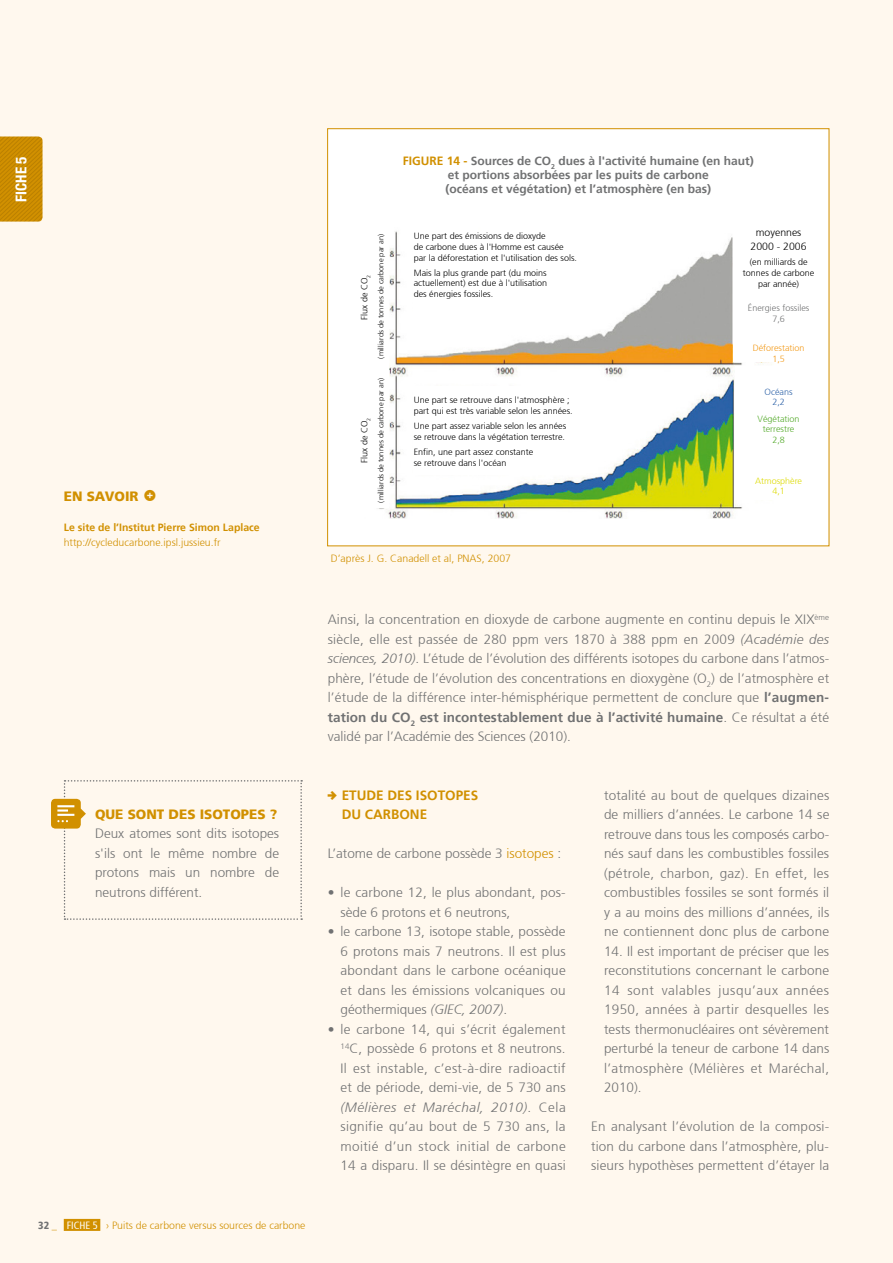
<style>
.page{position:relative;width:893px;height:1263px;background:#fff8ee}
.page>*{position:absolute;margin:0;border:0;box-sizing:border-box;transform-origin:0 0}
.t1{font:700 condensed 15px "Helvetica Neue LT Pro";color:#fff}
.t2{font:300 13.5px/19.5px "Frutiger 45";letter-spacing:.01em;color:#707172;text-align:justify}
.t3{font:700 13.5px "Frutiger 65";letter-spacing:.005em;color:#707172}
.t4{font:italic 300 13.5px "Frutiger 46";letter-spacing:.04em;color:#707172}
.t5{font:900 13.5px "Frutiger 75";color:#d19000}
.t6{font:700 13.5px/19.5px "Frutiger 65";color:#d19000}
.t7{font:700 12px/14.4px "Frutiger 65";color:#707172;text-align:center}
.t8{font:300 10.5px "Frutiger 45";color:#d19000}
.t9{font:700 10.5px "Frutiger 65";color:#d19000}
.t10{font:300 10.5px/14.4px "Frutiger 45";color:#000;text-align:center}
.t11{font:900 condensed 10.5px "Frutiger 77";color:#707172}
.t12{font:300 9px/10.8px "Frutiger 45";color:#000}
.t13{font:300 9px/10.8px "Frutiger 45";color:#52a928;text-align:center}
.t14{font:300 9px/10.8px "Frutiger 45";color:#707172;text-align:center}
.t15{font:300 9px/10.8px "Frutiger 45";color:#f39917;text-align:center}
.t16{font:300 9px/10.8px "Frutiger 45";color:#dddb00;text-align:center}
.t17{font:300 9px/10.8px "Frutiger 45";color:#2c61a7;text-align:center}
.t18{font:300 7.5px "Frutiger 45";color:#000}
.s1{font-family:"Iconic Stroke";font-weight:400;font-size:16.5px}
.s2{color:#d19000}
.s3{font-family:"Frutiger 57";font-weight:400;font-stretch:condensed;color:#fff}
.s4{font-family:"Frutiger 46";font-style:italic}
.s5{font-family:"Frutiger 65";font-weight:700}
.s6{font-family:"Frutiger 45";font-weight:300}
.s7{font-family:"Iconic Stroke";font-weight:400}
.s8{font-family:"Frutiger 45";font-style:normal}
</style>
<div class="page">
<div style="left:327px;top:128px;width:502px;height:418px;background:#fff;border:1px solid #d19000"></div>
<img style="left:378px;top:231px;width:394px;height:288px">
<div style="left:733px;top:228px;width:91px;height:134px;background:#fff"></div>
<div style="left:735px;top:366px;width:89px;height:134px;background:#fff"></div>
<div style="left:413px;top:232px;width:173px;height:85px;background:#fff"></div>
<div style="left:413px;top:386px;width:173px;height:89px;background:#fff"></div>
<div style="left:358px;top:222px;width:30px;height:286px;background:#fff"></div>
<svg style="left:0;top:136px;width:43px;height:86px"></svg>
<div style="left:64px;top:1219px;width:36px;height:12px;background:#d19000"></div>
<svg style="left:51px;top:780px;width:251px;height:140px"></svg>
<p class="t1" style="left:12px;top:202px;width:47px;rotate:-90deg">FICHE 5</p>
<p class="t5" style="left:64px;top:488px;width:95px">EN SAVOIR <span class="s1">=</span></p>
<p class="t9" style="left:64px;top:521px;width:197px">Le site de l’Institut Pierre Simon Laplace</p>
<p class="t8" style="left:64px;top:536px;width:158px">http://cycleducarbone.ipsl.jussieu.fr</p>
<p class="t5" style="left:95px;top:806px;width:184px">QUE SONT DES ISOTOPES ?</p>
<p class="t2" style="left:95px;top:824px;width:186px">Deux atomes sont dits isotopes s'ils ont le même nombre de protons mais un nombre de neutrons différent.</p>
<p class="t11" style="left:38px;top:1219px;width:20px">32 <span class="s2">_</span></p>
<p class="t8" style="left:67px;top:1219px;width:240px"><span class="s3">FICHE 5</span> › Puits de carbone versus sources de carbone</p>
<p class="t18" style="left:377px;top:358px;width:126px;rotate:-90deg">(milliards de tonnes de carbone par an)</p>
<p class="t12" style="left:359px;top:320px;width:46px;rotate:-90deg">Flux de CO<sub>2</sub></p>
<p class="t18" style="left:377px;top:502px;width:126px;rotate:-90deg">(milliards de tonnes de carbone par an)</p>
<p class="t12" style="left:359px;top:463px;width:46px;rotate:-90deg">Flux de CO<sub>2</sub></p>
<p class="t7" style="left:403px;top:153px;width:353px"><span class="s2">FIGURE 14 -</span> Sources de CO<sub>2</sub> dues à l'activité humaine (en haut) et portions absorbées par les puits de carbone<br>(océans et végétation) et l’atmosphère (en bas)</p>
<p class="t12" style="left:414px;top:231px;width:165px">Une part des émissions de dioxyde<br>de carbone dues à l'Homme est causée par la déforestation et l'utilisation des sols.</p>
<p class="t12" style="left:414px;top:267px;width:135px;text-align:justify">Mais la plus grande part (du moins actuellement) est due à l'utilisation des énergies fossiles.</p>
<p class="t12" style="left:414px;top:395px;width:161px">Une part se retrouve dans l'atmosphère ; part qui est très variable selon les années.</p>
<p class="t12" style="left:414px;top:421px;width:154px">Une part assez variable selon les années se retrouve dans la végétation terrestre.</p>
<p class="t12" style="left:414px;top:447px;width:121px">Enfin, une part assez constante se retrouve dans l'océan</p>
<p class="t10" style="left:751px;top:225px;width:58px">moyennes<br>2000 - 2006</p>
<p class="t12" style="left:743px;top:257px;width:73px;text-align:center">(en milliards de tonnes de carbone par année)</p>
<p class="t14" style="left:748px;top:303px;width:63px">Énergies fossiles<br>7,6</p>
<p class="t15" style="left:753px;top:343px;width:53px">Déforestation<br>1,5</p>
<p class="t17" style="left:765px;top:386px;width:29px">Océans<br>2,2</p>
<p class="t13" style="left:758px;top:413px;width:44px">Végétation terrestre<br>2,8</p>
<p class="t16" style="left:755px;top:475px;width:48px">Atmosphère<br>4,1</p>
<p class="t8" style="left:331px;top:552px;width:182px">D’après J. G. Canadell et al, PNAS, 2007</p>
<p class="t2" style="left:328px;top:610px;width:503px">Ainsi, la concentration en dioxyde de carbone augmente en continu depuis le XIX<sup>ème </sup>siècle, elle est passée de 280 ppm vers 1870 à 388 ppm en 2009 <span class="s4">(Académie des sciences, 2010)</span>. L’étude de l’évolution des différents isotopes du carbone dans l’atmos&shy;phère, l’étude de l’évolution des concentrations en dioxygène (O<sub>2</sub>) de l’atmosphère et l’étude de la différence inter-hémisphérique permettent de conclure que <span class="s5">l’augmen-</span></p>
<p class="t3" style="left:328px;top:709px;width:503px">tation du CO<sub>2</sub> est incontestablement due à l’activité humaine<span class="s6">. Ce résultat a été</span></p>
<p class="t2" style="left:328px;top:727px;width:245px">validé par l’Académie des Sciences (2010).</p>
<p class="t6" style="left:342px;top:785px;width:138px;text-indent:-14px"><span class="s7">4</span> ETUDE DES ISOTOPES<br>DU CARBONE</p>
<p class="t2" style="left:328px;top:844px;width:235px">L’atome de carbone possède 3 <span class="s2">isotopes</span> :</p>
<p class="t2" style="left:341px;top:883px;width:227px;text-indent:-13px">• le carbone 12, le plus abondant, pos&shy;sède 6 protons et 6 neutrons,</p>
<p class="t2" style="left:341px;top:922px;width:227px;text-indent:-13px">• le carbone 13, isotope stable, possède 6 protons mais 7 neutrons. Il est plus abondant dans le carbone océanique et dans les émissions volcaniques ou géothermiques <span class="s4">(GIEC, 2007)</span>.</p>
<p class="t2" style="left:341px;top:1019px;width:227px;text-indent:-13px">• le carbone 14, qui s’écrit également <sup>14</sup>C, possède 6 protons et 8 neutrons.<br>Il est instable, c’est-à-dire radioactif et de période, demi-vie, de 5 730 ans</p>
<p class="t4" style="left:341px;top:1099px;width:227px">(Mélières et Maréchal, 2010)<span class="s8">. Cela</span></p>
<p class="t2" style="left:341px;top:1117px;width:227px">signifie qu’au bout de 5 730 ans, la moitié d’un stock initial de carbone 14 a disparu. Il se désintègre en quasi</p>
<p class="t2" style="left:604px;top:785px;width:227px">totalité au bout de quelques dizaines de milliers d’années. Le carbone 14 se retrouve dans tous les composés carbo&shy;nés sauf dans les combustibles fossiles (pétrole, charbon, gaz). En effet, les combustibles fossiles se sont formés il y a au moins des millions d’années, ils ne contiennent donc plus de carbone</p>
<p class="t2" style="left:604px;top:941px;width:227px">14. Il est important de préciser que les reconstitutions concernant le carbone 14 sont valables jusqu’aux années 1950, années à partir desquelles les tests thermonucléaires ont sévèrement perturbé la teneur de carbone 14 dans l’atmosphère (Mélières et Maréchal, 2010).</p>
<p class="t2" style="left:591px;top:1117px;width:240px">En analysant l’évolution de la composi&shy;tion du carbone dans l’atmosphère, plu&shy;sieurs hypothèses permettent d’étayer la</p>
</div>
